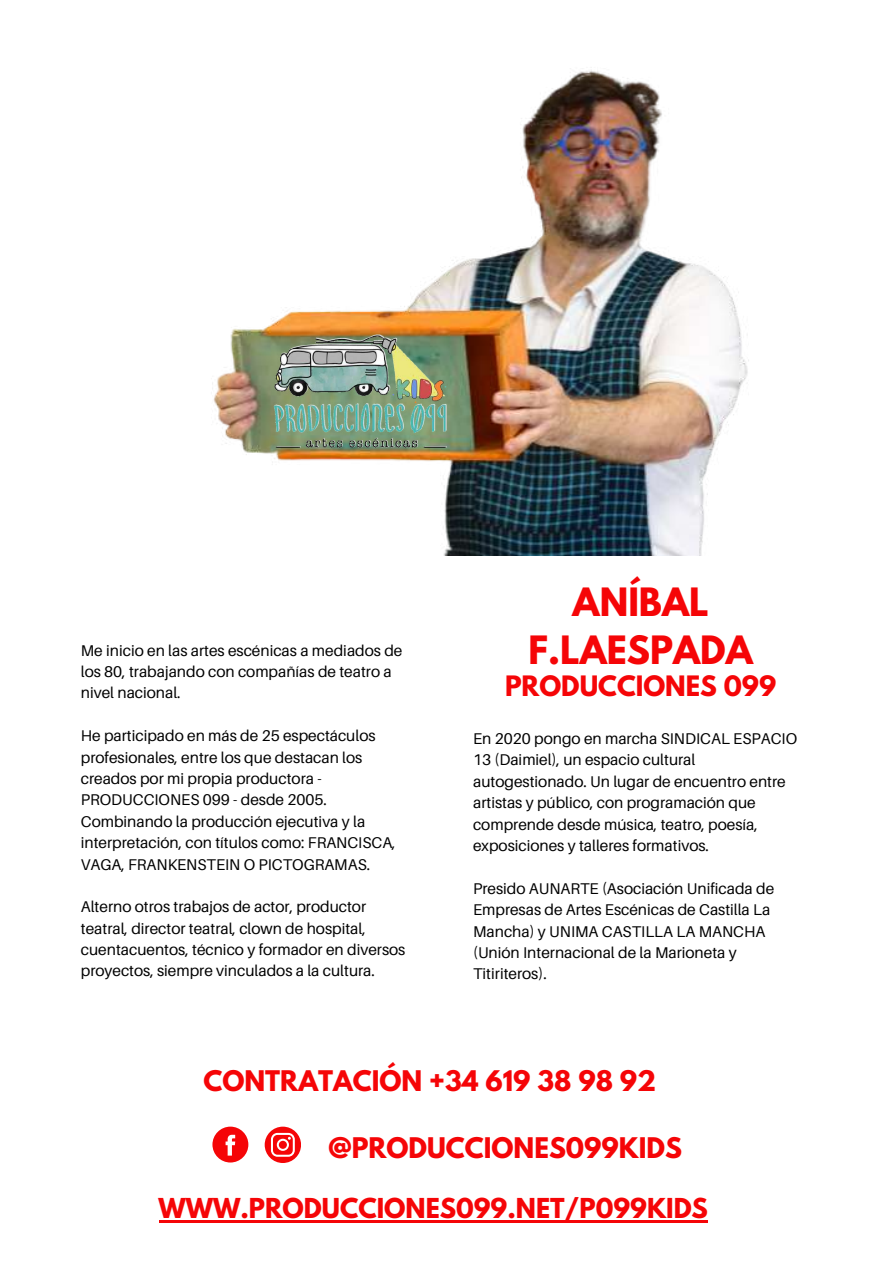
<style>
.page{position:relative;width:894px;height:1264px;background:#fff}
.page>*{position:absolute;margin:0;border:0;box-sizing:border-box;transform-origin:0 0}
.t1{font:700 34.5px/47.5px "League Spartan";color:#f50507;text-align:center}
.t2{font:700 25.2px "League Spartan";color:#f50507}
.t3{font:700 24.9px "League Spartan";color:#f50507}
.t4{font:700 24.3px "League Spartan";color:#f50507}
.t5{font:15.6px/21.3px "Aileron";color:#000}
</style>
<div class="page">
<img style="left:212px;top:68px;width:537px;height:488px">
<img style="left:262px;top:327px;width:197px;height:128px">
<svg style="left:212px;top:1126px;width:36px;height:36px"></svg>
<svg style="left:264px;top:1126px;width:36px;height:36px"></svg>
<hr style="left:158px;top:1220px;width:421px;height:2px;background:#f50507">
<hr style="left:579px;top:1220px;width:128px;height:2px;background:#f50507">
<p class="t5" style="left:81px;top:639px;width:323px">Me inicio en las artes escénicas a mediados de los 80, trabajando con compañías de teatro a nivel nacional.</p>
<p class="t5" style="left:81px;top:724px;width:316px">He participado en más de 25 espectáculos profesionales, entre los que destacan los creados por mi propia productora - PRODUCCIONES 099 - desde 2005.<br>Combinando la producción ejecutiva y la interpretación, con títulos como: FRANCISCA, VAGA, FRANKENSTEIN O PICTOGRAMAS.</p>
<p class="t5" style="left:81px;top:895px;width:326px">Alterno otros trabajos de actor, productor teatral, director teatral, clown de hospital, cuentacuentos, técnico y formador en diversos proyectos, siempre vinculados a la cultura.</p>
<h1 class="t1" style="left:528px;top:583px;width:226px">ANÍBAL<br>F.LAESPADA</h1>
<h3 class="t3" style="left:505px;top:674px;width:273px">PRODUCCIONES 099</h3>
<p class="t5" style="left:473px;top:727px;width:325px">En 2020 pongo en marcha SINDICAL ESPACIO 13 (Daimiel), un espacio cultural autogestionado. Un lugar de encuentro entre artistas y público, con programación que comprende desde música, teatro, poesía, exposiciones y talleres formativos.</p>
<p class="t5" style="left:473px;top:877px;width:302px">Presido AUNARTE (Asociación Unificada de Empresas de Artes Escénicas de Castilla La Mancha) y UNIMA CASTILLA LA MANCHA (Unión Internacional de la Marioneta y Titiriteros).</p>
<h2 class="t2" style="left:203px;top:1067px;width:454px">CONTRATACIÓN +34 619 38 98 92</h2>
<h2 class="t2" style="left:328px;top:1134px;width:355px">@PRODUCCIONES099KIDS</h2>
<h3 class="t4" style="left:158px;top:1195px;width:550px">WWW.PRODUCCIONES099.NET/P099KIDS</h3>
</div>
